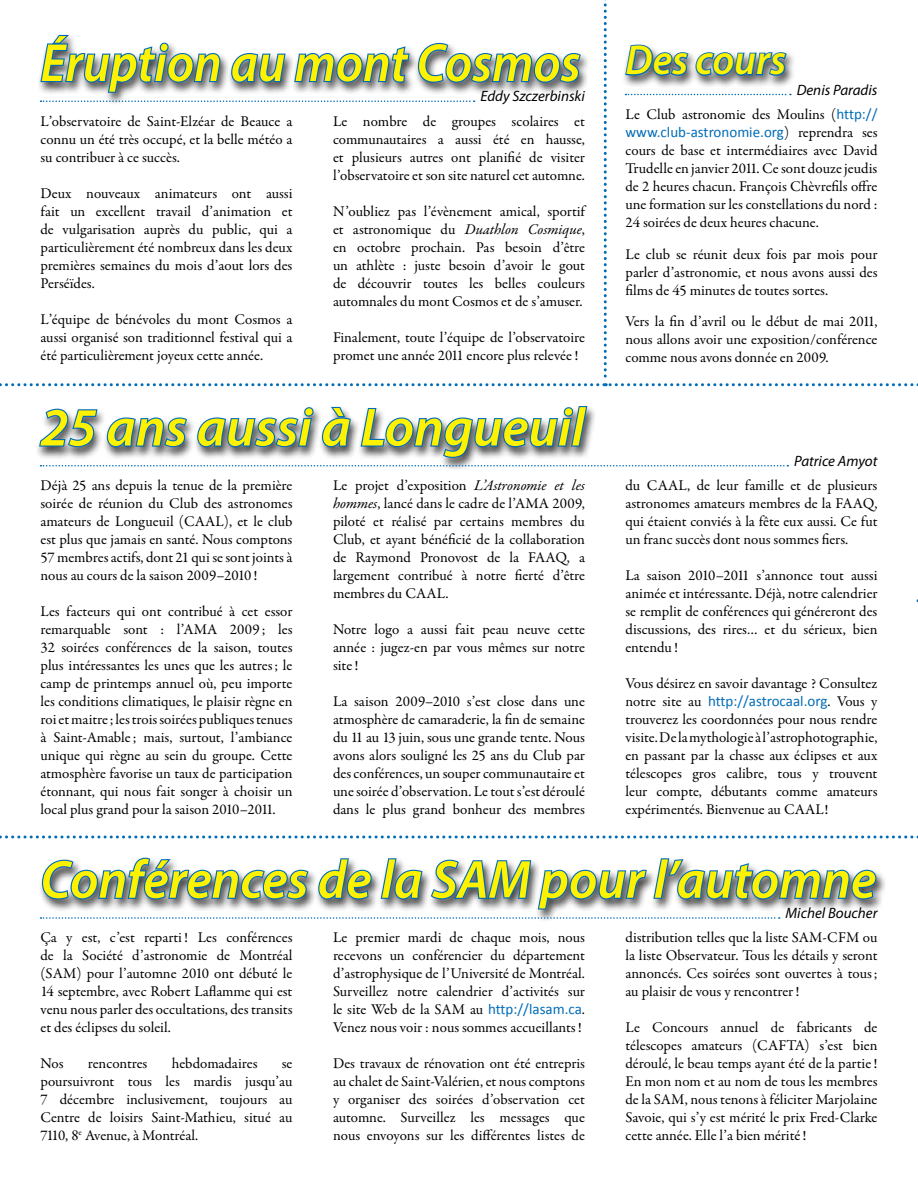
<style>
.page{position:relative;width:918px;height:1188px;background:#fff}
.page>*{position:absolute;margin:0;border:0;box-sizing:border-box;transform-origin:0 0}
.t1{font:italic 600 54px "Myriad Pro";color:#fff200}
.t2{font:italic 600 54px "Myriad Pro";color:#fff200;scale:.93 1}
.t3{font:italic 600 42px "Myriad Pro";color:#fff200;scale:.96 1}
.t4{font:15px/18px "Garamond Premr Pro";color:#000;text-align:justify}
.t5{font:15px "Calibri";color:#006cb7}
.t6{font:italic 15px "Myriad Pro";color:#000}
.s1{font-style:italic}
.s2{font-family:"Calibri";color:#006cb7}
.s3{font-family:"Garamond Premr Pro";color:#000}
</style>
<div class="page">
<div style="left:38px;top:856px;width:850px;height:67px;background:#000;opacity:.75"></div>
<svg style="left:41px;top:857px;width:269px;height:44px"></svg>
<svg style="left:317px;top:857px;width:56px;height:44px"></svg>
<svg style="left:379px;top:857px;width:499px;height:54px"></svg>
<svg style="left:40px;top:917px;width:740px;height:2px"></svg>
<div style="left:35px;top:404px;width:563px;height:67px;background:#000;opacity:.75"></div>
<svg style="left:38px;top:408px;width:61px;height:40px"></svg>
<svg style="left:106px;top:416px;width:82px;height:32px;background:#6f94ae"></svg>
<svg style="left:196px;top:406px;width:119px;height:42px"></svg>
<svg style="left:321px;top:405px;width:31px;height:43px"></svg>
<svg style="left:359px;top:405px;width:230px;height:54px"></svg>
<svg style="left:40px;top:465px;width:748px;height:2px"></svg>
<svg style="left:0;top:0;width:918px;height:386px"></svg>
<svg style="left:0;top:836px;width:918px;height:2px"></svg>
<h1 class="t2" style="left:40px;top:29px;width:582px">Éruption au mont Cosmos</h1>
<p class="t6" style="left:480px;top:87px;width:106px">Eddy Szczerbinski</p>
<p class="t4" style="left:41px;top:112px;width:253px">L’observatoire de Saint-Elzéar de Beauce a connu un été très occupé, et la belle météo a su contribuer à ce succès.</p>
<p class="t4" style="left:41px;top:184px;width:254px">Deux nouveaux animateurs ont aussi fait un excellent travail d’animation et de vulgarisation auprès du public, qui a particulièrement été nombreux dans les deux premières semaines du mois d’aout lors des Perséïdes.</p>
<p class="t4" style="left:41px;top:310px;width:254px">L’équipe de bénévoles du mont Cosmos a aussi organisé son traditionnel festival qui a été particulièrement joyeux cette année.</p>
<p class="t4" style="left:333px;top:112px;width:254px">Le nombre de groupes scolaires et communautaires a aussi été en hausse, et plusieurs autres ont planifié de visiter l’observatoire et son site naturel cet automne.</p>
<p class="t4" style="left:333px;top:202px;width:254px">N’oubliez pas l’évènement amical, sportif et astronomique du <span class="s1">Duathlon Cosmique</span>, en octobre prochain. Pas besoin d’être un athlète : juste besoin d’avoir le gout de découvrir toutes les belles couleurs automnales du mont Cosmos et de s’amuser.</p>
<p class="t4" style="left:333px;top:328px;width:254px">Finalement, toute l’équipe de l’observatoire promet une année 2011 encore plus relevée!</p>
<h1 class="t1" style="left:40px;top:393px;width:546px">25 ans aussi à Longueuil</h1>
<p class="t4" style="left:40px;top:477px;width:254px">Déjà 25 ans depuis la tenue de la première soirée de réunion du Club des astronomes amateurs de Longueuil (CAAL), et le club est plus que jamais en santé. Nous comptons 57 membres actifs, dont 21 qui se sont joints à nous au cours de la saison 2009–2010 !</p>
<p class="t4" style="left:40px;top:603px;width:254px">Les facteurs qui ont contribué à cet essor remarquable sont : l’AMA 2009 ; les 32 soirées conférences de la saison, toutes plus intéressantes les unes que les autres; le camp de printemps annuel où, peu importe les conditions climatiques, le plaisir règne en roi et maitre; les trois soirées publiques tenues à Saint-Amable; mais, surtout, l’ambiance unique qui règne au sein du groupe. Cette atmosphère favorise un taux de participation étonnant, qui nous fait songer à choisir un local plus grand pour la saison 2010–2011.</p>
<p class="t4" style="left:333px;top:477px;width:254px">Le projet d’exposition <span class="s1">L’Astronomie et les hommes</span>, lancé dans le cadre de l’AMA 2009, piloté et réalisé par certains membres du Club, et ayant bénéficié de la collaboration de Raymond Pronovost de la FAAQ, a largement contribué à notre fierté d’être membres du CAAL.</p>
<p class="t4" style="left:333px;top:621px;width:253px">Notre logo a aussi fait peau neuve cette année : jugez-en par vous mêmes sur notre site!</p>
<p class="t4" style="left:333px;top:693px;width:254px">La saison 2009–2010 s’est close dans une atmosphère de camaraderie, la fin de semaine du 11 au 13 juin, sous une grande tente. Nous avons alors souligné les 25 ans du Club par des conférences, un souper communautaire et une soirée d’observation. Le tout s’est déroulé dans le plus grand bonheur des membres</p>
<h2 class="t3" style="left:626px;top:33px;width:169px">Des cours</h2>
<p class="t6" style="left:797px;top:80px;width:82px">Denis Paradis</p>
<p class="t4" style="left:626px;top:106px;width:254px">Le Club astronomie des Moulins (<span class="s2">http://</span></p>
<p class="t5" style="left:626px;top:123px;width:254px">www.club-astronomie.org<span class="s3">) reprendra ses</span></p>
<p class="t4" style="left:626px;top:142px;width:254px">cours de base et intermédiaires avec David Trudelle en janvier 2011. Ce sont douze jeudis de 2 heures chacun. François Chèvrefils offre une formation sur les constellations du nord :<br>24 soirées de deux heures chacune.</p>
<p class="t4" style="left:626px;top:245px;width:254px">Le club se réunit deux fois par mois pour parler d’astronomie, et nous avons aussi des films de 45 minutes de toutes sortes.</p>
<p class="t4" style="left:626px;top:313px;width:253px">Vers la fin d’avril ou le début de mai 2011, nous allons avoir une exposition/conférence comme nous avons donnée en 2009.</p>
<p class="t6" style="left:794px;top:451px;width:85px">Patrice Amyot</p>
<p class="t4" style="left:626px;top:477px;width:254px">du CAAL, de leur famille et de plusieurs astronomes amateurs membres de la FAAQ, qui étaient conviés à la fête eux aussi. Ce fut un franc succès dont nous sommes fiers.</p>
<p class="t4" style="left:626px;top:567px;width:254px">La saison 2010–2011 s’annonce tout aussi animée et intéressante. Déjà, notre calendrier se remplit de conférences qui généreront des discussions, des rires… et du sérieux, bien entendu !</p>
<p class="t4" style="left:626px;top:675px;width:254px">Vous désirez en savoir davantage ? Consultez</p>
<p class="t5" style="left:626px;top:692px;width:254px"><span class="s3">notre site au</span> http://astrocaal.org<span class="s3">. Vous y</span></p>
<p class="t4" style="left:626px;top:711px;width:254px">trouverez les coordonnées pour nous rendre visite. De la mythologie à l’astrophotographie, en passant par la chasse aux éclipses et aux télescopes gros calibre, tous y trouvent leur compte, débutants comme amateurs expérimentés. Bienvenue au CAAL!</p>
<h1 class="t1" style="left:40px;top:845px;width:837px">Conférences de la SAM pour l’automne</h1>
<p class="t6" style="left:785px;top:904px;width:94px">Michel Boucher</p>
<p class="t4" style="left:40px;top:929px;width:254px">Ça y est, c’est reparti! Les conférences de la Société d’astronomie de Montréal (SAM) pour l’automne 2010 ont débuté le 14 septembre, avec Robert Laflamme qui est venu nous parler des occultations, des transits et des éclipses du soleil.</p>
<p class="t4" style="left:40px;top:1055px;width:25px">Nos</p>
<p class="t4" style="left:88px;top:1055px;width:61px">rencontres</p>
<p class="t4" style="left:172px;top:1055px;width:87px">hebdomadaires</p>
<p class="t4" style="left:626px;top:929px;width:254px">distribution telles que la liste SAM‑CFM ou la liste Observateur. Tous les détails y seront annoncés. Ces soirées sont ouvertes à tous; au plaisir de vous y rencontrer!</p>
<p class="t4" style="left:626px;top:1019px;width:254px">Le Concours annuel de fabricants de télescopes amateurs (CAFTA) s’est bien déroulé, le beau temps ayant été de la partie!<br>En mon nom et au nom de tous les membres de la SAM, nous tenons à féliciter Marjolaine Savoie, qui s’y est mérité le prix Fred-Clarke cette année. Elle l’a bien mérité!</p>
<p class="t4" style="left:333px;top:929px;width:254px">Le premier mardi de chaque mois, nous recevons un conférencier du département d’astrophysique de l’Université de Montréal.<br>Surveillez notre calendrier d’activités sur le site Web de la SAM au <span class="s2">http://lasam.ca</span>.<br>Venez nous voir : nous sommes accueillants!</p>
<p class="t4" style="left:333px;top:1055px;width:254px">Des travaux de rénovation ont été entrepris au chalet de Saint-Valérien, et nous comptons y organiser des soirées d’observation cet automne. Surveillez les messages que nous envoyons sur les différentes listes de</p>
<p class="t4" style="left:40px;top:1055px;width:253px;text-indent:241px">se poursuivront tous les mardis jusqu’au 7 décembre inclusivement, toujours au Centre de loisirs Saint-Mathieu, situé au 7110, 8<sup>e</sup> Avenue, à Montréal.</p>
</div>
